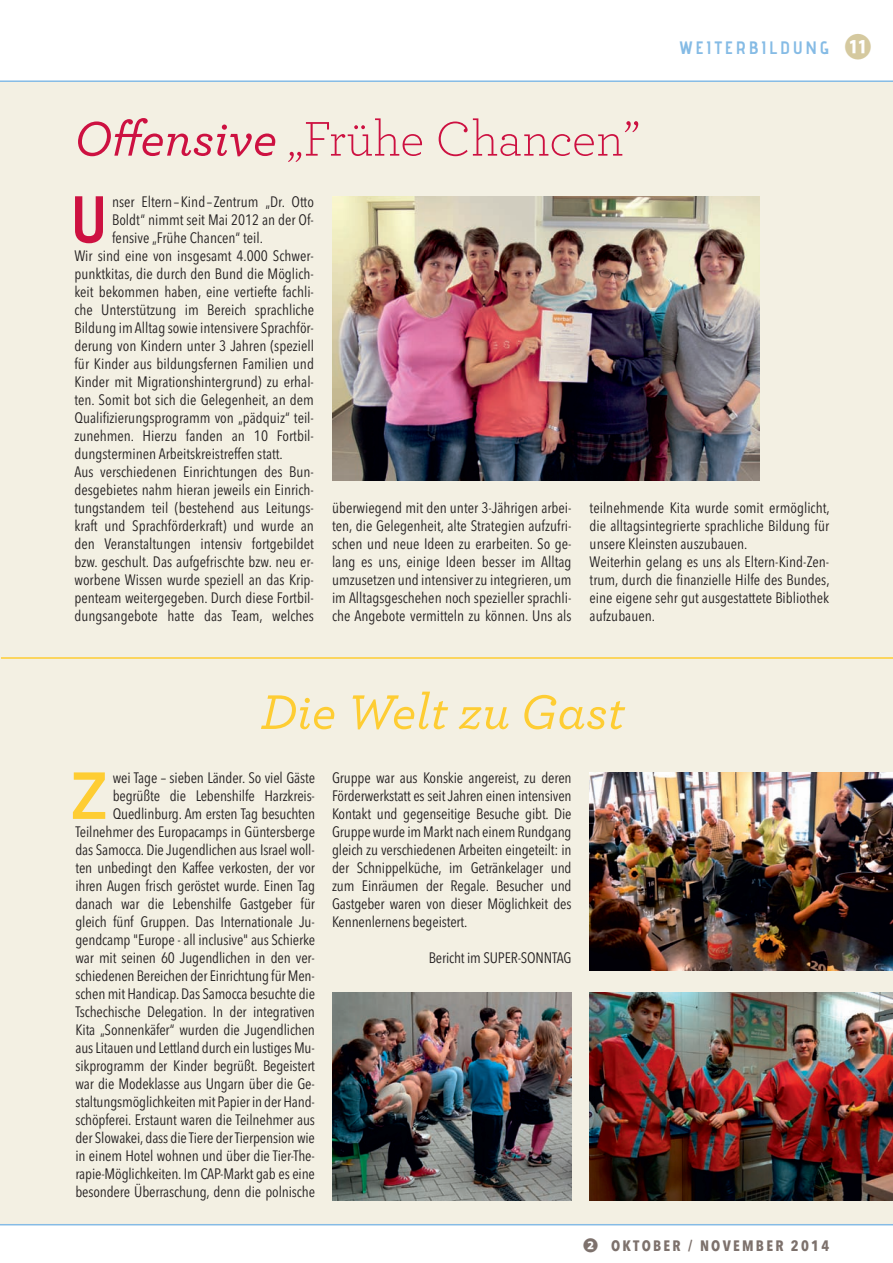
<style>
.page{position:relative;width:893px;height:1263px;background:#fff}
.page>*{position:absolute;margin:0;border:0;box-sizing:border-box;transform-origin:0 0}
.t1{font:66.45px "adventpro Bd 3";color:#cd1141}
.t2{font:66.45px "adventpro Bd 3";color:#fecd33}
.t3{font:300 51px "Archer";letter-spacing:-.005em;color:#cd1141}
.t4{font:italic 500 51px "Archer";color:#fecd33}
.t5{font:18px "adventpro Bd 3";letter-spacing:.15em;color:#85bbe5}
.t6{font:15px/18px "Avenir Next Condensed";color:#231f20;text-align:justify}
.t7{font:700 15px "Avenir Next Condensed";letter-spacing:.15em;color:#7d716c}
.s1{font-weight:500;font-style:italic}
.s2{font-family:"Koz Go Pr 6 N";font-weight:700;font-size:27.15px;color:#d5c99f}
.s3{font-family:"Koz Go Pr 6 N"}
</style>
<div class="page">
<div style="left:0;top:82px;width:893px;height:1143px;background:#f3f0e3"></div>
<hr style="left:0;top:1224px;width:893px;height:1px;background:#85bbe5">
<hr style="left:0;top:80px;width:893px;height:2px;background:#85bbe5">
<hr style="left:1px;top:657px;width:892px;height:2px;background:#fecd33">
<img style="left:332px;top:196px;width:427px;height:284px">
<img style="left:590px;top:773px;width:303px;height:197px">
<img style="left:590px;top:992px;width:303px;height:208px">
<img style="left:332px;top:992px;width:240px;height:208px">
<h2 class="t3" style="left:74px;top:122px;width:567px"><span class="s1">Offensive</span> „Frühe Chancen”</h2>
<p class="t5" style="left:679px;top:41px;width:194px">WEITERBILDUNG <span class="s2">⓫</span></p>
<p class="t6" style="left:112px;top:192px;width:203px">nser Eltern–Kind–Zentrum „Dr. Otto</p>
<p class="t6" style="left:112px;top:210px;width:203px">Boldt“ nimmt seit Mai 2012 an der Of-</p>
<p class="t6" style="left:112px;top:228px;width:152px">fensive „Frühe Chancen“ teil.</p>
<p class="t6" style="left:74px;top:246px;width:241px">Wir sind eine von insgesamt 4.000 Schwer-</p>
<p class="t6" style="left:74px;top:264px;width:241px">punktkitas, die durch den Bund die Möglich-</p>
<p class="t6" style="left:74px;top:282px;width:241px">keit bekommen haben, eine vertiefte fachli-</p>
<p class="t6" style="left:74px;top:300px;width:241px">che Unterstützung im Bereich sprachliche</p>
<p class="t6" style="left:74px;top:318px;width:241px">Bildung im Alltag sowie intensivere Sprachför-</p>
<p class="t6" style="left:74px;top:336px;width:241px">derung von Kindern unter 3 Jahren (speziell</p>
<p class="t6" style="left:74px;top:354px;width:241px">für Kinder aus bildungsfernen Familien und</p>
<p class="t6" style="left:74px;top:372px;width:241px">Kinder mit Migrationshintergrund) zu erhal-</p>
<p class="t6" style="left:74px;top:390px;width:241px">ten. Somit bot sich die Gelegenheit, an dem</p>
<p class="t6" style="left:74px;top:408px;width:241px">Qualifizierungsprogramm von „pädquiz“ teil-</p>
<p class="t6" style="left:74px;top:426px;width:241px">zunehmen. Hierzu fanden an 10 Fortbil-</p>
<p class="t6" style="left:74px;top:444px;width:210px">dungsterminen Arbeitskreistreffen statt.</p>
<p class="t6" style="left:74px;top:462px;width:241px">Aus verschiedenen Einrichtungen des Bun-</p>
<p class="t6" style="left:74px;top:480px;width:241px">desgebietes nahm hieran jeweils ein Einrich-</p>
<p class="t6" style="left:74px;top:498px;width:241px">tungstandem teil (bestehend aus Leitungs-</p>
<p class="t6" style="left:74px;top:516px;width:241px">kraft und Sprachförderkraft) und wurde an</p>
<p class="t6" style="left:74px;top:534px;width:241px">den Veranstaltungen intensiv fortgebildet</p>
<p class="t6" style="left:74px;top:552px;width:241px">bzw. geschult. Das aufgefrischte bzw. neu er-</p>
<p class="t6" style="left:74px;top:570px;width:241px">worbene Wissen wurde speziell an das Krip-</p>
<p class="t6" style="left:74px;top:588px;width:241px">penteam weitergegeben. Durch diese Fortbil-</p>
<p class="t6" style="left:74px;top:606px;width:241px">dungsangebote hatte das Team, welches</p>
<h1 class="t1" style="left:70px;top:196px;width:39px">U</h1>
<p class="t6" style="left:332px;top:498px;width:241px">überwiegend mit den unter 3-Jährigen arbei&shy;ten, die Gelegenheit, alte Strategien aufzufri&shy;schen und neue Ideen zu erarbeiten. So ge&shy;lang es uns, einige Ideen besser im Alltag umzusetzen und intensiver zu integrieren, um im Alltagsgeschehen noch spezieller sprachli&shy;che Angebote vermitteln zu können. Uns als</p>
<p class="t6" style="left:590px;top:498px;width:242px;text-align:left">teilnehmende Kita wurde somit ermöglicht, die alltagsintegrierte sprachliche Bildung für unsere Kleinsten auszubauen.<br>Weiterhin gelang es uns als Eltern-Kind-Zen&shy;trum, durch die finanzielle Hilfe des Bundes, eine eigene sehr gut ausgestattete Bibliothek aufzubauen.</p>
<h2 class="t4" style="left:261px;top:695px;width:365px">Die Welt zu Gast</h2>
<h1 class="t2" style="left:70px;top:772px;width:40px">z</h1>
<p class="t6" style="left:332px;top:768px;width:241px">Gruppe war aus Konskie angereist, zu deren Förderwerkstatt es seit Jahren einen intensiven Kontakt und gegenseitige Besuche gibt. Die Gruppe wurde im Markt nach einem Rundgang gleich zu verschiedenen Arbeiten eingeteilt: in der Schnippelküche, im Getränkelager und zum Einräumen der Regale. Besucher und Gastgeber waren von dieser Möglichkeit des Kennenlernens begeistert.</p>
<p class="t6" style="left:429px;top:948px;width:144px">Bericht im SUPER-SONNTAG</p>
<p class="t6" style="left:75px;top:768px;width:241px;text-align:right">wei Tage – sieben Länder. So viel Gäste begrüßte die Lebenshilfe Harzkreis-Quedlinburg. Am ersten Tag besuchten Teilnehmer des Europacamps in Güntersberge das Samocca. Die Jugendlichen aus Israel woll&shy;ten unbedingt den Kaffee verkosten, der vor ihren Augen frisch geröstet wurde. Einen Tag danach war die Lebenshilfe Gastgeber für gleich fünf Gruppen. Das Internationale Ju&shy;gendcamp "Europe - all inclusive" aus Schierke war mit seinen 60 Jugendlichen in den ver&shy;schiedenen Bereichen der Einrichtung für Men&shy;schen mit Handicap. Das Samocca besuchte die Tschechische Delegation. In der integrativen Kita „Sonnenkäfer“ wurden die Jugendlichen aus Litauen und Lettland durch ein lustiges Mu&shy;sikprogramm der Kinder begrüßt. Begeistert war die Modeklasse aus Ungarn über die Ge&shy;staltungsmöglichkeiten mit Papier in der Hand&shy;schöpferei. Erstaunt waren die Teilnehmer aus der Slowakei, dass die Tiere der Tierpension wie in einem Hotel wohnen und über die Tier-The&shy;rapie-Möglichkeiten. Im CAP-Markt gab es eine besondere Überraschung, denn die polnische</p>
<p class="t7" style="left:583px;top:1236px;width:247px"><span class="s3">❷</span> OKTOBER / NOVEMBER 2014</p>
</div>
